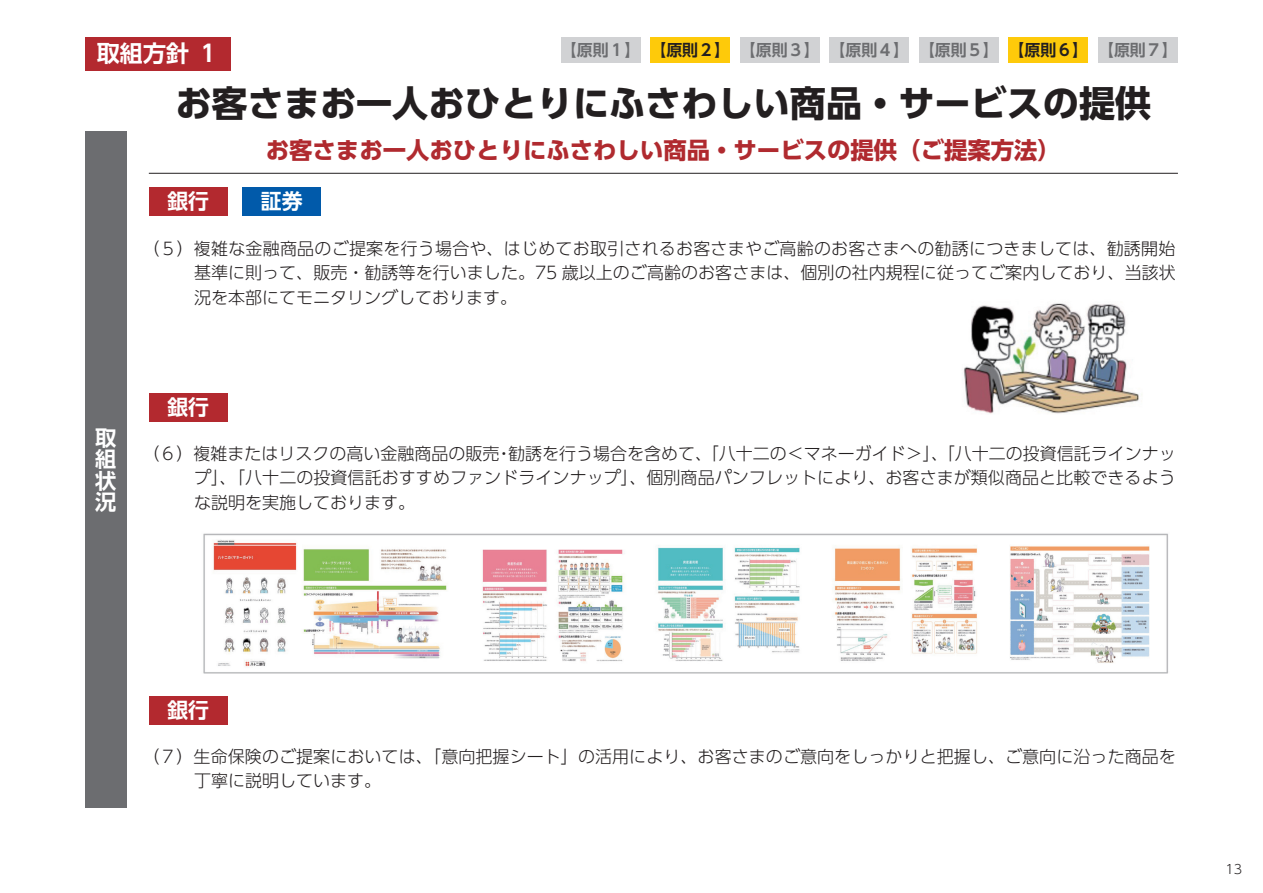
<style>
.page{position:relative;width:1263px;height:893px;background:#fff}
.page>*{position:absolute;margin:0;border:0;box-sizing:border-box;transform-origin:0 0}
.t1{font:700 36.15px "UD Shin Go Pro";color:#231f20}
.t2{font:700 23.4px "UD Shin Go Pro";color:#b02a2f}
.t3{font:23.1px "UD Shin Go Pro De Bold 90 pv RKSJ H";color:#fff}
.t4{font:700 21.3px/21.3px "UD Shin Go Pro De";color:#fff;text-align:justify}
.t5{font:20.85px "UD Shin Go Pro De Bold 90 pv RKSJ H";color:#fff}
.t6{font:300 16.95px/24.5px "UD Shin Go Pro";letter-spacing:.005em;color:#231f20;text-align:justify}
.t7{font:15.9px "UD Shin Go Pro De Bold 90 pv RKSJ H";color:#6c6d70}
.t8{font:300 12.75px "UD Shin Go Pro";color:#231f20}
.s1{color:#231f20}
</style>
<div class="page">
<div style="left:85px;top:37px;width:145px;height:33px;background:#b3292f"></div>
<div style="left:650px;top:37px;width:80px;height:25px;background:#feca0a"></div>
<div style="left:740px;top:37px;width:80px;height:25px;background:#d1d2d4"></div>
<div style="left:829px;top:37px;width:80px;height:25px;background:#d1d2d4"></div>
<div style="left:919px;top:37px;width:80px;height:25px;background:#d1d2d4"></div>
<div style="left:1008px;top:37px;width:80px;height:25px;background:#feca0a"></div>
<div style="left:1098px;top:37px;width:80px;height:25px;background:#d1d2d4"></div>
<div style="left:561px;top:37px;width:80px;height:25px;background:#d1d2d4"></div>
<hr style="left:149px;top:173px;width:1029px;height:1px;background:#231f20">
<div style="left:149px;top:187px;width:79px;height:29px;background:#b3292f"></div>
<div style="left:242px;top:187px;width:79px;height:29px;background:#015aaa"></div>
<div style="left:149px;top:393px;width:79px;height:29px;background:#b3292f"></div>
<img style="left:203px;top:533px;width:965px;height:141px">
<div style="left:149px;top:696px;width:79px;height:29px;background:#b3292f"></div>
<div style="left:85px;top:132px;width:42px;height:676px;background:#6c6d70"></div>
<img style="left:963px;top:303px;width:179px;height:111px">
<p class="t7" style="left:561px;top:37px;width:618px">【原則１】 <span class="s1">【原則２】</span> 【原則３】 【原則４】 【原則５】 <span class="s1">【原則６】</span> 【原則７】</p>
<h1 class="t1" style="left:175px;top:74px;width:977px">お客さまお一人おひとりにふさわしい商品・サービスの提供</h1>
<h2 class="t2" style="left:266px;top:131px;width:797px">お客さまお一人おひとりにふさわしい商品・サービスの提供（ご提案方法）</h2>
<h3 class="t3" style="left:97px;top:35px;width:124px">取組方針 １</h3>
<p class="t5" style="left:167px;top:184px;width:43px">銀行</p>
<p class="t5" style="left:261px;top:184px;width:43px">証券</p>
<p class="t6" style="left:194px;top:235px;width:983px;text-indent:-52px">（５）複雑な金融商品のご提案を行う場合や、はじめてお取引されるお客さまやご高齢のお客さまへの勧誘につきましては、勧誘開始基準に則って、販売・勧誘等を行いました。75 歳以上のご高齢のお客さまは、個別の社内規程に従ってご案内しており、当該状況を本部にてモニタリングしております。</p>
<p class="t4" style="left:95px;top:427px;width:22px">取組状況</p>
<p class="t5" style="left:167px;top:390px;width:43px">銀行</p>
<p class="t6" style="left:194px;top:441px;width:983px;text-indent:-52px">（６）複雑またはリスクの高い金融商品の販売・勧誘を行う場合を含めて、「八十二の＜マネーガイド＞」、「八十二の投資信託ラインナップ」、「八十二の投資信託おすすめファンドラインナップ」、個別商品パンフレットにより、お客さまが類似商品と比較できるような説明を実施しております。</p>
<p class="t5" style="left:167px;top:693px;width:43px">銀行</p>
<p class="t6" style="left:194px;top:743px;width:983px;text-indent:-52px">（７）生命保険のご提案においては、「意向把握シート」の活用により、お客さまのご意向をしっかりと把握し、ご意向に沿った商品を丁寧に説明しています。</p>
<p class="t8" style="left:1225px;top:859px;width:18px">13</p>
</div>
